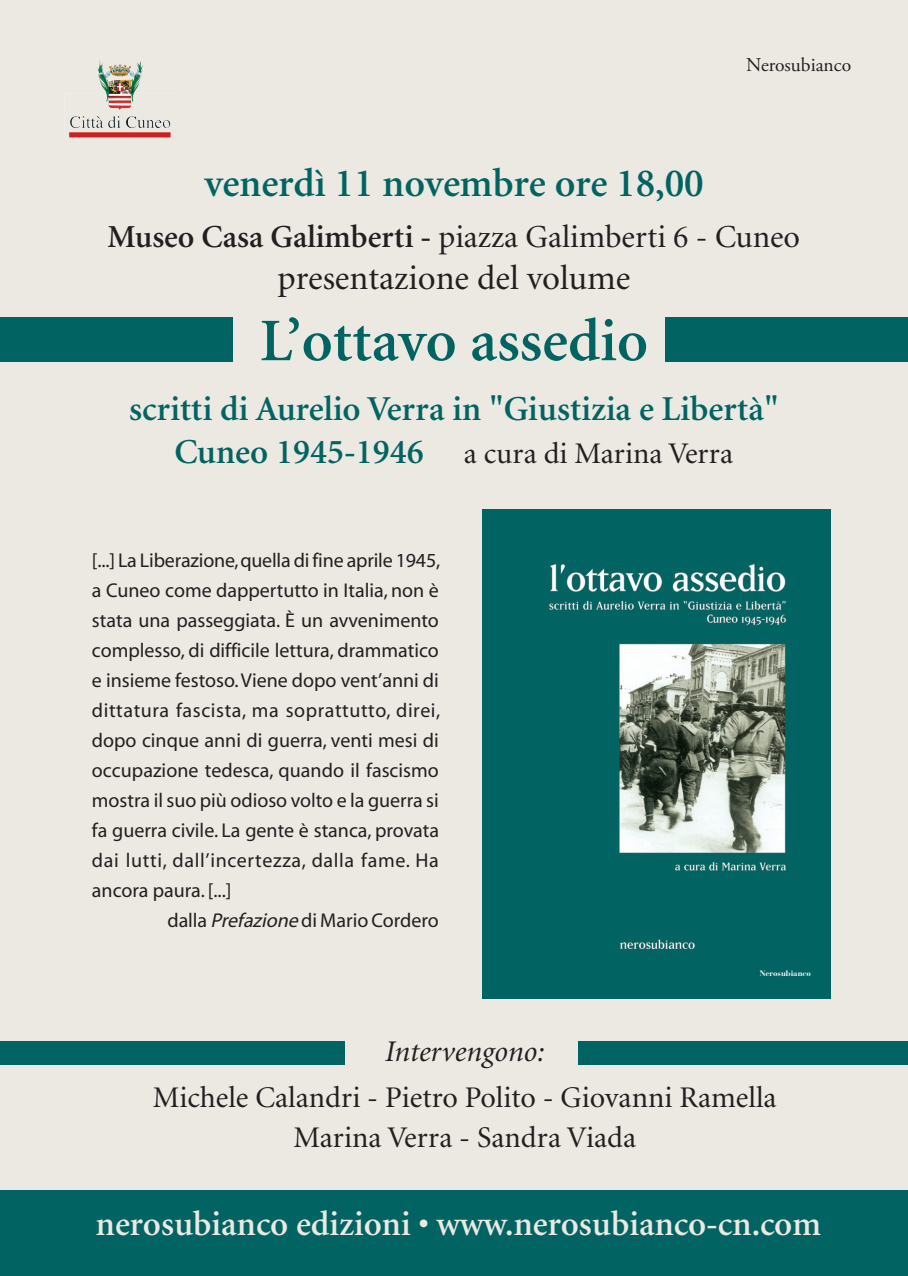
<style>
.page{position:relative;width:908px;height:1276px;background:#fff}
.page>*{position:absolute;margin:0;border:0;box-sizing:border-box;transform-origin:0 0}
.t1{font:600 60.4px "Minion";color:#016462}
.t2{font:600 40px "Minion";color:#016462}
.t3{font:600 35px "Minion";color:#ece8e2}
.t4{font:600 35px "Minion";color:#016462}
.t5{font:34.8px "Minion";color:#231f20}
.t6{font:32px "Minion";color:#231f20}
.t7{font:30px/40px "Minion";color:#231f20;text-align:center}
.t8{font:italic 30px "Minion";color:#231f20}
.t9{font:20px/30px "Myriad";color:#231f20;text-align:justify}
.t10{font:19.6px "Adobe Garamond Pro";color:#231f20}
.t11{font:700 8px "Bauer Bodoni";color:#fff}
.s1{font-weight:600}
.s2{font-weight:600;font-size:35px;color:#016462}
.s3{font-style:italic}
</style>
<div class="page">
<div style="left:0;top:0;width:907px;height:1247px;background:#ece8e2"></div>
<img style="left:482px;top:509px;width:347px;height:489px">
<img style="left:97px;top:60px;width:34px;height:15px">
<div style="left:0;top:1191px;width:907px;height:85px;background:#016462"></div>
<div style="left:0;top:317px;width:232px;height:44px;background:#016462"></div>
<div style="left:665px;top:317px;width:242px;height:44px;background:#016462"></div>
<div style="left:0;top:1041px;width:344px;height:23px;background:#016462"></div>
<div style="left:578px;top:1041px;width:329px;height:23px;background:#016462"></div>
<p class="t10" style="left:746px;top:53px;width:106px">Nerosubianco</p>
<h2 class="t2" style="left:204px;top:168px;width:500px">venerdì 11 novembre ore 18,00</h2>
<h3 class="t6" style="left:108px;top:225px;width:693px"><span class="s1">Museo Casa Galimberti -</span> piazza Galimberti 6 - Cuneo</h3>
<h3 class="t5" style="left:277px;top:264px;width:354px">presentazione del volume</h3>
<h1 class="t1" style="left:260px;top:317px;width:390px">L’ottavo assedio</h1>
<h3 class="t4" style="left:129px;top:395px;width:651px">scritti di Aurelio Verra in "Giustizia e Libertà"</h3>
<h3 class="t7" style="left:174px;top:435px;width:560px"><span class="s2">Cuneo 1945-1946</span> a cura di Marina Verra</h3>
<p class="t9" style="left:92px;top:547px;width:350px">[...] La Liberazione, quella di fine aprile 1945, a Cuneo come dappertutto in Italia, non è stata una passeggiata. È un avvenimento complesso, di difficile lettura, drammatico e insieme festoso. Viene dopo vent’anni di dittatura fascista, ma soprattutto, direi, dopo cinque anni di guerra, venti mesi di occupazione tedesca, quando il fascismo mostra il suo più odioso volto e la guerra si fa guerra civile. La gente è stanca, provata dai lutti, dall’incertezza, dalla fame. Ha ancora paura. [...]</p>
<p class="t9" style="left:167px;top:907px;width:273px">dalla <span class="s3">Prefazione</span> di Mario Cordero</p>
<p class="t11" style="left:759px;top:970px;width:52px">Nerosubianco</p>
<h3 class="t8" style="left:385px;top:1039px;width:161px">Intervengono:</h3>
<h3 class="t7" style="left:153px;top:1079px;width:625px">Michele Calandri - Pietro Polito - Giovanni Ramella<br>Marina Verra - Sandra Viada</h3>
<h3 class="t3" style="left:96px;top:1210px;width:726px">nerosubianco edizioni • www.nerosubianco-cn.com</h3>
</div>
